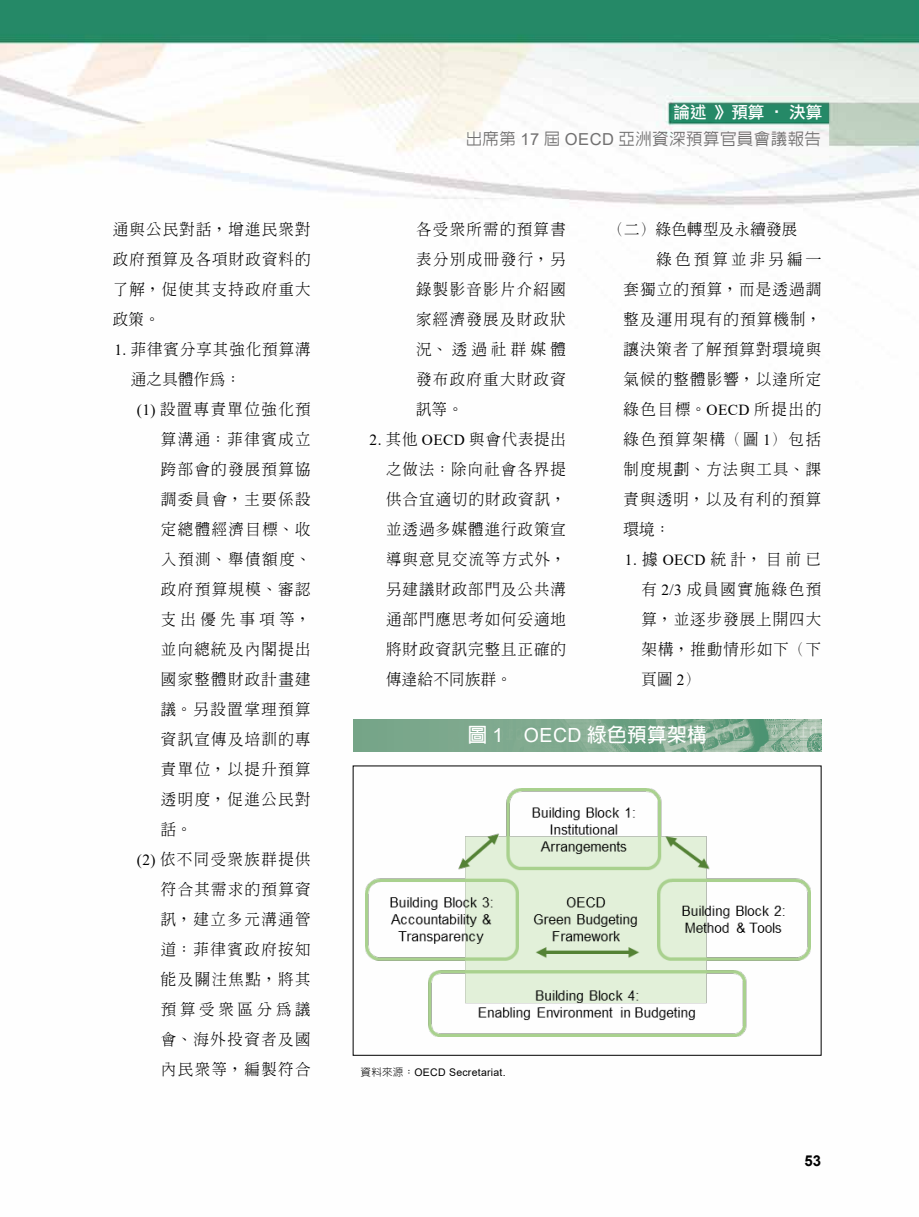
<style>
.page{position:relative;width:919px;height:1217px;background:#fff}
.page>*{position:absolute;margin:0;border:0;box-sizing:border-box;transform-origin:0 0}
.t1{font:700 19.5px "Lin Gothic";letter-spacing:.025em;color:#fff}
.t2{font:500 16.5px "Lin Gothic";letter-spacing:.025em;color:#727171}
.t3{font:16.5px "DF Li Hei Md WIN BF";color:#fff}
.t4{font:300 15.3px/30px "Inn Ming";letter-spacing:.09em;color:#000;text-align:justify}
.t5{font:300 15.3px "Inn Ming";letter-spacing:.07em;color:#000}
.t6{font:300 15.3px "Inn Ming";letter-spacing:.12em;color:#000}
.t7{font:300 15.3px "Inn Ming";letter-spacing:.025em;color:#000}
.t8{font:300 15.3px "Inn Ming";letter-spacing:.125em;color:#000}
.t9{font:300 15.3px "Inn Ming";letter-spacing:.11em;color:#000}
.t10{font:300 15.3px "Inn Ming";letter-spacing:.215em;color:#000}
.t11{font:300 15.3px "Inn Ming";letter-spacing:.285em;color:#000}
.t12{font:300 15.3px "Inn Ming";letter-spacing:.245em;color:#000}
.t13{font:700 15px "Arial";color:#000}
.t14{font:10.5px "Arial";letter-spacing:.025em;color:#000}
.s1{font-family:"Times New Roman";font-weight:400}
.s2{font-family:"Arial";font-weight:400}
.s3{font-family:"Lin Gothic";font-weight:300}
</style>
<div class="page">
<img style="left:0;top:0;width:918px;height:1056px">
<img style="left:353px;top:719px;width:468px;height:31px">
<img style="left:365px;top:788px;width:445px;height:247px">
<p class="t4" style="left:113px;top:214px;width:199px">通與公民對話，增進民眾對政府預算及各項財政資料的了解，促使其支持政府重大政策。</p>
<p class="t5" style="left:114px;top:341px;width:198px"><span class="s1">1.</span> 菲律賓分享其強化預算溝</p>
<p class="t4" style="left:131px;top:364px;width:111px">通之具體作為：</p>
<p class="t4" style="left:137px;top:394px;width:175px"><span class="s1">(1)</span> 設置專責單位強化預</p>
<p class="t4" style="left:161px;top:424px;width:151px">算溝通：菲律賓成立</p>
<p class="t4" style="left:161px;top:454px;width:151px">跨部會的發展預算協</p>
<p class="t4" style="left:161px;top:484px;width:151px">調委員會，主要係設</p>
<p class="t4" style="left:161px;top:514px;width:151px">定總體經濟目標、收</p>
<p class="t4" style="left:161px;top:544px;width:151px">入預測、舉債額度、</p>
<p class="t4" style="left:161px;top:574px;width:151px">政府預算規模、審認</p>
<p class="t11" style="left:161px;top:611px;width:151px">支出優先事項等，</p>
<p class="t4" style="left:161px;top:634px;width:151px">並向總統及內閣提出</p>
<p class="t4" style="left:161px;top:664px;width:151px">國家整體財政計畫建</p>
<p class="t4" style="left:161px;top:694px;width:151px">議。另設置掌理預算</p>
<p class="t4" style="left:161px;top:724px;width:151px">資訊宣傳及培訓的專</p>
<p class="t4" style="left:161px;top:754px;width:151px">責單位，以提升預算</p>
<p class="t4" style="left:161px;top:784px;width:151px">透明度，促進公民對</p>
<p class="t4" style="left:161px;top:814px;width:33px">話。</p>
<p class="t4" style="left:137px;top:844px;width:175px"><span class="s1">(2)</span> 依不同受眾族群提供</p>
<p class="t4" style="left:161px;top:874px;width:151px">符合其需求的預算資</p>
<p class="t4" style="left:161px;top:904px;width:151px">訊，建立多元溝通管</p>
<p class="t4" style="left:161px;top:934px;width:151px">道：菲律賓政府按知</p>
<p class="t4" style="left:161px;top:964px;width:151px">能及關注焦點，將其</p>
<p class="t12" style="left:161px;top:1001px;width:151px">預算受眾區分為議</p>
<p class="t4" style="left:161px;top:1024px;width:151px">會、海外投資者及國</p>
<p class="t4" style="left:161px;top:1054px;width:151px">內民眾等，編製符合</p>
<p class="t3" style="left:673px;top:104px;width:150px">論述 》預算 ‧ 決算</p>
<p class="t2" style="left:465px;top:130px;width:357px">出席第 <span class="s2">17</span> 屆 <span class="s2">OECD</span> 亞洲資深預算官員會議報告</p>
<p class="t4" style="left:416px;top:214px;width:151px">各受眾所需的預算書表分別成冊發行，另錄製影音影片介紹國家經濟發展及財政狀況、透過社群媒體發布政府重大財政資訊等。</p>
<p class="t4" style="left:386px;top:424px;width:181px;text-indent:-16px"><span class="s1">2.</span> 其他 <span class="s1">OECD</span> 與會代表提出之做法：除向社會各界提供合宜適切的財政資訊，並透過多媒體進行政策宣導與意見交流等方式外，另建議財政部門及公共溝通部門應思考如何妥適地將財政資訊完整且正確的傳達給不同族群。</p>
<p class="t7" style="left:608px;top:221px;width:190px">（二）綠色轉型及永續發展</p>
<p class="t10" style="left:656px;top:251px;width:166px">綠色預算並非另編一</p>
<p class="t4" style="left:623px;top:274px;width:199px">套獨立的預算，而是透過調</p>
<p class="t4" style="left:623px;top:304px;width:199px">整及運用現有的預算機制，</p>
<p class="t4" style="left:623px;top:334px;width:199px">讓決策者了解預算對環境與</p>
<p class="t4" style="left:623px;top:364px;width:199px">氣候的整體影響，以達所定</p>
<p class="t6" style="left:623px;top:401px;width:199px">綠色目標。<span class="s1">OECD</span> 所提出的</p>
<p class="t8" style="left:623px;top:431px;width:199px">綠色預算架構（圖 <span class="s1">1</span>）包括</p>
<p class="t4" style="left:623px;top:454px;width:199px">制度規劃、方法與工具、課</p>
<p class="t4" style="left:623px;top:484px;width:199px">責與透明，以及有利的預算</p>
<p class="t4" style="left:623px;top:514px;width:48px">環境：</p>
<p class="t4" style="left:625px;top:544px;width:198px"><span class="s1">1.</span>據<span class="s1">OECD</span>統計，目前已</p>
<p class="t9" style="left:641px;top:581px;width:181px">有 <span class="s1">2/3</span> 成員國實施綠色預</p>
<p class="t4" style="left:641px;top:604px;width:181px">算，並逐步發展上開四大</p>
<p class="t4" style="left:641px;top:634px;width:181px">架構，推動情形如下（下</p>
<p class="t4" style="left:641px;top:664px;width:60px">頁圖 <span class="s1">2</span>）</p>
<p class="t1" style="left:467px;top:724px;width:240px">圖 <span class="s2">1 OECD</span> 綠色預算架構</p>
<p class="t14" style="left:360px;top:1064px;width:146px"><span class="s3">資料來源：</span>OECD Secretariat.</p>
<p class="t13" style="left:804px;top:1149px;width:18px">53</p>
</div>
